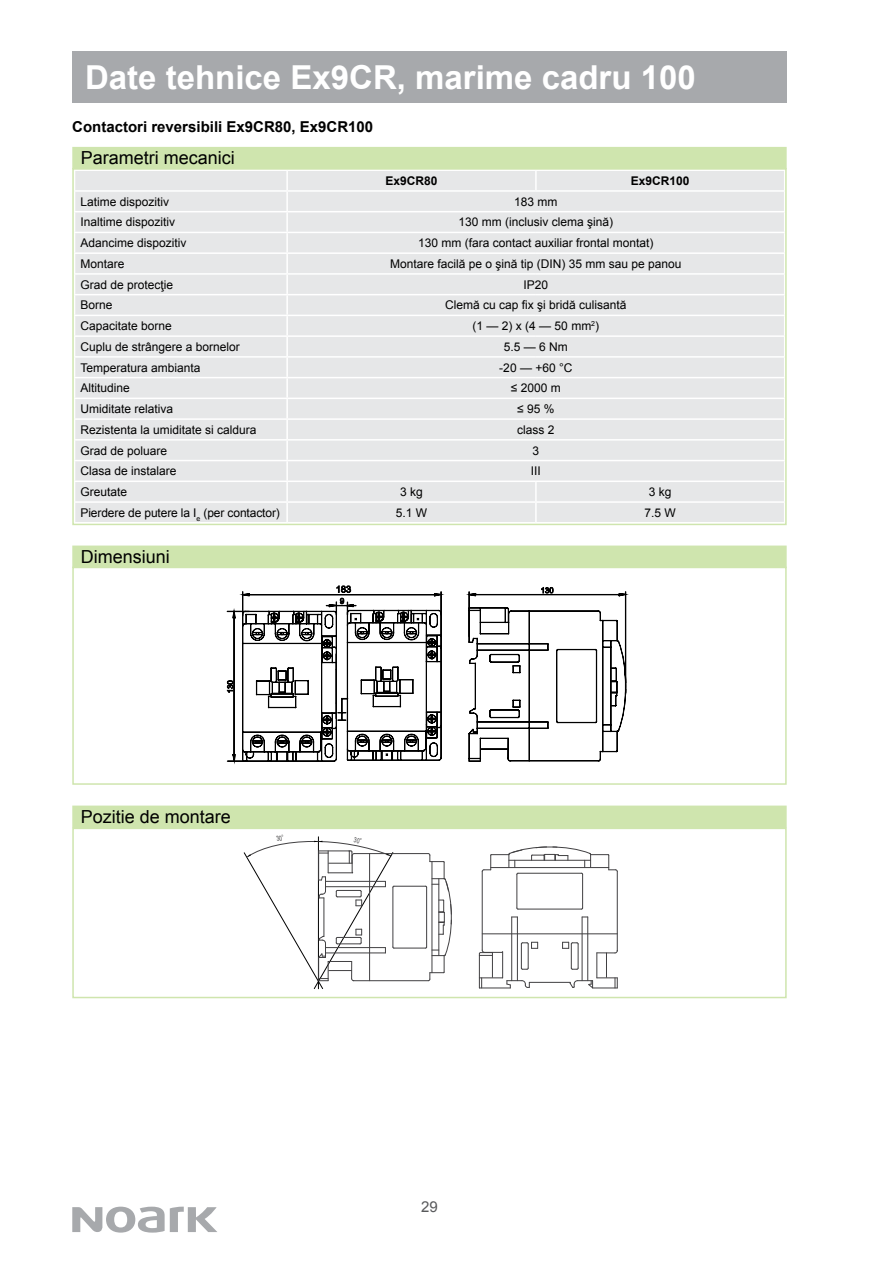
<style>
.page{position:relative;width:893px;height:1263px;background:#fff}
.page>*{position:absolute;margin:0;border:0;box-sizing:border-box;transform-origin:0 0}
.t1{font:700 33px "Arial";color:#fff}
.t2{font:18px "Arial";color:#000}
.t3{font:700 15px "Arial";color:#000}
.t4{font:15px "Arial";color:#58595b}
.t5{font:12px "Arial";color:#000}
.t6{font:700 12px "Arial";color:#000}
</style>
<div class="page">
<svg style="left:72px;top:1206px;width:145px;height:26px"></svg>
<div style="left:72px;top:51px;width:715px;height:51px;background:#a7a9ac"></div>
<div style="left:75px;top:171px;width:709px;height:351px;background:#e6e7e8"></div>
<div style="left:288px;top:254px;width:496px;height:226px;background:#e6e7e8"></div>
<svg style="left:535px;top:171px;width:2px;height:19px"></svg>
<hr style="left:287px;top:190px;width:249px;height:2px;background:#fff">
<svg style="left:286px;top:171px;width:2px;height:40px"></svg>
<hr style="left:536px;top:190px;width:249px;height:2px;background:#fff">
<hr style="left:74px;top:211px;width:213px;height:1px;background:#fff">
<hr style="left:287px;top:211px;width:249px;height:1px;background:#fff">
<hr style="left:286px;top:212px;width:2px;height:20px;background:#fff">
<hr style="left:536px;top:211px;width:249px;height:1px;background:#fff">
<hr style="left:74px;top:232px;width:213px;height:1px;background:#fff">
<hr style="left:287px;top:232px;width:249px;height:1px;background:#fff">
<hr style="left:536px;top:232px;width:249px;height:1px;background:#fff">
<hr style="left:74px;top:252px;width:213px;height:2px;background:#fff">
<hr style="left:287px;top:252px;width:249px;height:2px;background:#fff">
<hr style="left:536px;top:252px;width:249px;height:2px;background:#fff">
<hr style="left:74px;top:273px;width:213px;height:2px;background:#fff">
<hr style="left:287px;top:273px;width:249px;height:2px;background:#fff">
<svg style="left:286px;top:233px;width:2px;height:61px"></svg>
<hr style="left:536px;top:273px;width:249px;height:2px;background:#fff">
<hr style="left:286px;top:295px;width:2px;height:20px;background:#fff">
<svg style="left:286px;top:316px;width:2px;height:61px"></svg>
<hr style="left:286px;top:378px;width:2px;height:20px;background:#fff">
<hr style="left:287px;top:501px;width:249px;height:2px;background:#fff">
<svg style="left:286px;top:399px;width:2px;height:123px"></svg>
<hr style="left:536px;top:501px;width:249px;height:2px;background:#fff">
<svg style="left:535px;top:482px;width:2px;height:40px"></svg>
<hr style="left:74px;top:190px;width:213px;height:2px;background:#fff">
<hr style="left:74px;top:294px;width:213px;height:1px;background:#fff">
<hr style="left:287px;top:294px;width:249px;height:1px;background:#fff">
<hr style="left:536px;top:294px;width:249px;height:1px;background:#fff">
<hr style="left:74px;top:315px;width:213px;height:1px;background:#fff">
<hr style="left:287px;top:315px;width:249px;height:1px;background:#fff">
<hr style="left:536px;top:315px;width:249px;height:1px;background:#fff">
<hr style="left:74px;top:335px;width:213px;height:2px;background:#fff">
<hr style="left:287px;top:335px;width:249px;height:2px;background:#fff">
<hr style="left:536px;top:335px;width:249px;height:2px;background:#fff">
<hr style="left:74px;top:356px;width:213px;height:2px;background:#fff">
<hr style="left:287px;top:356px;width:249px;height:2px;background:#fff">
<hr style="left:536px;top:356px;width:249px;height:2px;background:#fff">
<hr style="left:74px;top:377px;width:213px;height:1px;background:#fff">
<hr style="left:287px;top:377px;width:249px;height:1px;background:#fff">
<hr style="left:536px;top:377px;width:249px;height:1px;background:#fff">
<hr style="left:74px;top:398px;width:213px;height:1px;background:#fff">
<hr style="left:287px;top:398px;width:249px;height:1px;background:#fff">
<hr style="left:536px;top:398px;width:249px;height:1px;background:#fff">
<hr style="left:74px;top:418px;width:213px;height:2px;background:#fff">
<hr style="left:287px;top:418px;width:249px;height:2px;background:#fff">
<hr style="left:536px;top:418px;width:249px;height:2px;background:#fff">
<hr style="left:74px;top:439px;width:213px;height:2px;background:#fff">
<hr style="left:287px;top:439px;width:249px;height:2px;background:#fff">
<hr style="left:536px;top:439px;width:249px;height:2px;background:#fff">
<hr style="left:74px;top:460px;width:213px;height:1px;background:#fff">
<hr style="left:287px;top:460px;width:249px;height:1px;background:#fff">
<hr style="left:536px;top:460px;width:249px;height:1px;background:#fff">
<hr style="left:74px;top:480px;width:213px;height:2px;background:#fff">
<hr style="left:287px;top:480px;width:249px;height:2px;background:#fff">
<hr style="left:536px;top:480px;width:249px;height:2px;background:#fff">
<hr style="left:74px;top:501px;width:213px;height:2px;background:#fff">
<div style="left:72px;top:168px;width:715px;height:357px;border:2px solid #cfe5ae"></div>
<div style="left:72px;top:147px;width:715px;height:22px;background:#cfe5ae"></div>
<div style="left:72px;top:545px;width:715px;height:23px;background:#cfe5ae"></div>
<div style="left:72px;top:805px;width:715px;height:23px;background:#cfe5ae"></div>
<div style="left:72px;top:567px;width:715px;height:218px;border:2px solid #cfe5ae"></div>
<div style="left:72px;top:828px;width:715px;height:170px;border:2px solid #cfe5ae"></div>
<hr style="left:479px;top:988px;width:31px;height:1px;background:#414042">
<hr style="left:617px;top:871px;width:1px;height:80px;background:#414042">
<hr style="left:529px;top:982px;width:41px;height:1px;background:#414042">
<hr style="left:587px;top:917px;width:1px;height:64px;background:#414042">
<hr style="left:582px;top:874px;width:1px;height:34px;background:#414042">
<hr style="left:582px;top:917px;width:1px;height:64px;background:#414042">
<hr style="left:482px;top:933px;width:135px;height:1px;background:#414042">
<hr style="left:518px;top:909px;width:63px;height:1px;background:#414042">
<hr style="left:517px;top:917px;width:1px;height:64px;background:#414042">
<hr style="left:517px;top:874px;width:1px;height:34px;background:#414042">
<hr style="left:511px;top:917px;width:1px;height:64px;background:#414042">
<hr style="left:482px;top:871px;width:1px;height:79px;background:#414042">
<svg style="left:562px;top:942px;width:56px;height:47px"></svg>
<svg style="left:479px;top:942px;width:59px;height:46px"></svg>
<svg style="left:482px;top:846px;width:135px;height:28px"></svg>
<hr style="left:354px;top:980px;width:74px;height:1px;background:#414042">
<hr style="left:394px;top:948px;width:32px;height:1px;background:#414042">
<hr style="left:394px;top:886px;width:32px;height:1px;background:#414042">
<hr style="left:354px;top:853px;width:74px;height:1px;background:#414042">
<svg style="left:425px;top:853px;width:27px;height:128px"></svg>
<svg style="left:227px;top:585px;width:217px;height:179px"></svg>
<svg style="left:466px;top:587px;width:163px;height:175px"></svg>
<svg style="left:244px;top:836px;width:150px;height:153px"></svg>
<h1 class="t1" style="left:85px;top:55px;width:612px">Date tehnice Ex9CR, marime cadru 100</h1>
<p class="t3" style="left:72px;top:117px;width:302px">Contactori reversibili Ex9CR80, Ex9CR100</p>
<h2 class="t2" style="left:81px;top:146px;width:156px">Parametri mecanici</h2>
<p class="t6" style="left:385px;top:173px;width:54px">Ex9CR80</p>
<p class="t6" style="left:631px;top:173px;width:60px">Ex9CR100</p>
<p class="t5" style="left:81px;top:194px;width:90px">Latime dispozitiv</p>
<p class="t5" style="left:514px;top:194px;width:45px">183 mm</p>
<p class="t5" style="left:81px;top:214px;width:96px">Inaltime dispozitiv</p>
<p class="t5" style="left:459px;top:214px;width:156px">130 mm (inclusiv clema şină)</p>
<p class="t5" style="left:81px;top:235px;width:108px">Adancime dispozitiv</p>
<p class="t5" style="left:418px;top:235px;width:237px">130 mm (fara contact auxiliar frontal montat)</p>
<p class="t5" style="left:81px;top:256px;width:46px">Montare</p>
<p class="t5" style="left:390px;top:256px;width:293px">Montare facilă pe o şină tip (DIN) 35 mm sau pe panou</p>
<p class="t5" style="left:81px;top:277px;width:94px">Grad de protecţie</p>
<p class="t5" style="left:524px;top:277px;width:26px">IP20</p>
<p class="t5" style="left:81px;top:297px;width:34px">Borne</p>
<p class="t5" style="left:445px;top:297px;width:183px">Clemă cu cap fix şi bridă culisantă</p>
<p class="t5" style="left:81px;top:318px;width:93px">Capacitate borne</p>
<p class="t5" style="left:473px;top:318px;width:128px">(1 — 2) x (4 — 50 mm<sup>2</sup>)</p>
<p class="t5" style="left:81px;top:339px;width:161px">Cuplu de strângere a bornelor</p>
<p class="t5" style="left:504px;top:339px;width:66px">5.5 — 6 Nm</p>
<p class="t5" style="left:81px;top:359px;width:122px">Temperatura ambianta</p>
<p class="t5" style="left:499px;top:359px;width:75px">-20 — +60 °C</p>
<p class="t5" style="left:81px;top:380px;width:51px">Altitudine</p>
<p class="t5" style="left:511px;top:380px;width:51px">≤ 2000 m</p>
<p class="t5" style="left:81px;top:401px;width:94px">Umiditate relativa</p>
<p class="t5" style="left:517px;top:401px;width:39px">≤ 95 %</p>
<p class="t5" style="left:81px;top:422px;width:178px">Rezistenta la umiditate si caldura</p>
<p class="t5" style="left:517px;top:422px;width:39px">class 2</p>
<p class="t5" style="left:81px;top:442px;width:88px">Grad de poluare</p>
<p class="t5" style="left:533px;top:442px;width:8px">3</p>
<p class="t5" style="left:81px;top:463px;width:98px">Clasa de instalare</p>
<p class="t5" style="left:531px;top:463px;width:12px">III</p>
<p class="t5" style="left:81px;top:484px;width:48px">Greutate</p>
<p class="t5" style="left:400px;top:484px;width:24px">3 kg</p>
<p class="t5" style="left:649px;top:484px;width:24px">3 kg</p>
<p class="t5" style="left:81px;top:505px;width:201px">Pierdere de putere la I<sub>e</sub> (per contactor)</p>
<p class="t5" style="left:396px;top:505px;width:33px">5.1 W</p>
<p class="t5" style="left:645px;top:505px;width:33px">7.5 W</p>
<h2 class="t2" style="left:81px;top:544px;width:91px">Dimensiuni</h2>
<h2 class="t2" style="left:81px;top:804px;width:152px">Pozitie de montare</h2>
<p class="t4" style="left:421px;top:1197px;width:18px">29</p>
</div>
